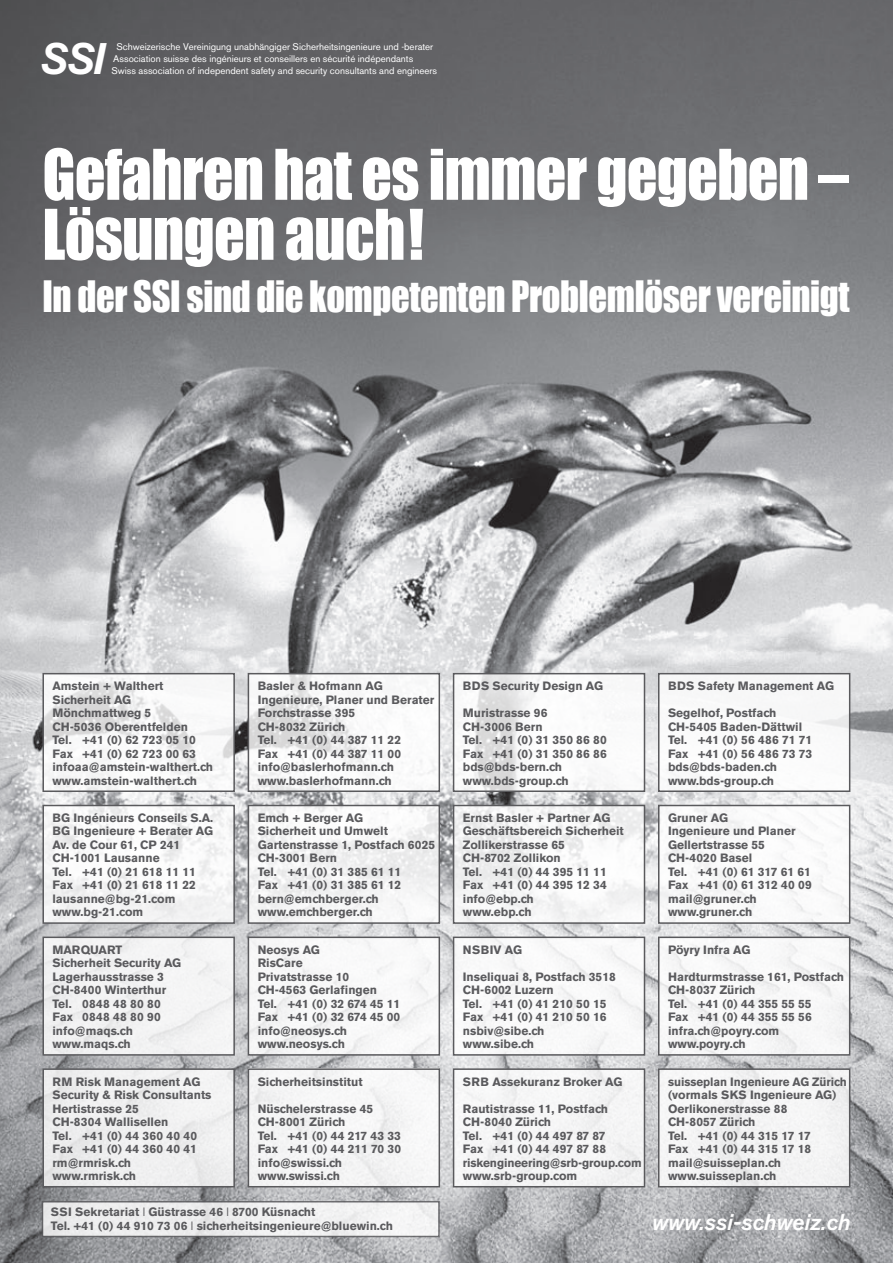
<style>
.page{position:relative;width:893px;height:1263px;background:#fff}
.page>*{position:absolute;margin:0;border:0;box-sizing:border-box;transform-origin:0 0}
.t1{font:64.5px/60px "Impact";letter-spacing:-.01em;color:#fff;scale:.93 1}
.t2{font:italic 700 43.2px "Arial";color:#fff}
.t3{font:39.75px "Impact";letter-spacing:-.01em;color:#fff;scale:.92 1}
.t4{font:italic 500 22.5px "Akzidenz Grotesk BE";color:#fff}
.t5{font:700 12px/13.5px "Akzidenz Grotesk BE";color:#5a5a5d}
.t6{font:9.6px/12.1px "Akzidenz Grotesk BE";color:#fff}
.s1{font-weight:400}
</style>
<div class="page">
<img style="left:0;top:0;width:893px;height:1263px">
<svg style="left:45px;top:676px;width:187px;height:113px"></svg>
<svg style="left:251px;top:676px;width:186px;height:113px"></svg>
<svg style="left:456px;top:676px;width:186px;height:113px"></svg>
<div style="left:659px;top:674px;width:191px;height:117px;background:#fff"></div>
<div style="left:43px;top:805px;width:191px;height:118px;background:#f7f7f8"></div>
<div style="left:248px;top:805px;width:191px;height:118px;background:#f4f4f5"></div>
<div style="left:454px;top:805px;width:190px;height:118px;background:linear-gradient(to right,#f0f0f1,#f9f9f9)"></div>
<div style="left:659px;top:805px;width:191px;height:118px;background:#fff"></div>
<div style="left:43px;top:937px;width:191px;height:118px;background:#f2f3f3"></div>
<div style="left:248px;top:937px;width:191px;height:118px;background:#f8f8f8"></div>
<div style="left:454px;top:937px;width:190px;height:118px;background:#fff"></div>
<div style="left:659px;top:937px;width:191px;height:118px;background:#f8f8f8"></div>
<div style="left:43px;top:1069px;width:191px;height:118px;background:#efeff0"></div>
<div style="left:248px;top:1068px;width:191px;height:118px;background:#f5f5f5"></div>
<div style="left:42px;top:673px;width:193px;height:119px;border:2px solid #5a5a5d"></div>
<div style="left:248px;top:673px;width:192px;height:119px;border:2px solid #5a5a5d"></div>
<div style="left:453px;top:805px;width:192px;height:119px;border:2px solid #5a5a5d"></div>
<div style="left:453px;top:673px;width:192px;height:119px;border:2px solid #5a5a5d"></div>
<div style="left:658px;top:673px;width:192px;height:119px;border:2px solid #5a5a5d"></div>
<div style="left:42px;top:805px;width:193px;height:119px;border:2px solid #5a5a5d"></div>
<div style="left:248px;top:805px;width:192px;height:119px;border:2px solid #5a5a5d"></div>
<div style="left:658px;top:805px;width:192px;height:119px;border:2px solid #5a5a5d"></div>
<div style="left:42px;top:936px;width:193px;height:120px;border:2px solid #5a5a5d"></div>
<div style="left:453px;top:936px;width:192px;height:120px;border:2px solid #5a5a5d"></div>
<div style="left:658px;top:936px;width:192px;height:120px;border:2px solid #5a5a5d"></div>
<div style="left:42px;top:1068px;width:193px;height:119px;border:2px solid #5a5a5d"></div>
<div style="left:248px;top:1068px;width:192px;height:119px;border:2px solid #5a5a5d"></div>
<div style="left:454px;top:1069px;width:190px;height:118px;background:#f5f5f5"></div>
<div style="left:659px;top:1069px;width:191px;height:118px;background:#f4f4f4"></div>
<div style="left:453px;top:1068px;width:192px;height:119px;border:2px solid #5a5a5d"></div>
<div style="left:658px;top:1068px;width:192px;height:119px;border:2px solid #5a5a5d"></div>
<div style="left:248px;top:936px;width:192px;height:120px;border:2px solid #5a5a5d"></div>
<div style="left:42px;top:1202px;width:397px;height:34px;background:#efeff0"></div>
<div style="left:42px;top:1201px;width:398px;height:36px;border:2px solid #5a5a5d"></div>
<h2 class="t2" style="left:39px;top:34px;width:67px">SSI</h2>
<p class="t6" style="left:111px;top:41px;width:327px;text-indent:5px">Schweizerische Vereinigung unabhängiger Sicherheitsingenieure und -berater<br>Association suisse des ingénieurs et conseillers en sécurité indépendants<br>Swiss association of independent safety and security consultants and engineers</p>
<h1 class="t1" style="left:42px;top:144px;width:868px">Gefahren hat es immer gegeben –<br>Lösungen auch!</h1>
<h3 class="t3" style="left:42px;top:272px;width:879px">In der SSI sind die kompetenten Problemlöser vereinigt</h3>
<p class="t5" style="left:52px;top:679px;width:162px">Amstein + Walthert<br>Sicherheit AG<br>Mönchmattweg 5<br>CH-5036 Oberentfelden<br>Tel. +41 (0) 62 723 05 10<br>Fax +41 (0) 62 723 00 63 infoaa@amstein-walthert.ch www.amstein-walthert.ch</p>
<p class="t5" style="left:258px;top:679px;width:178px">Basler &amp; Hofmann AG<br>Ingenieure, Planer und Berater<br>Forchstrasse 395<br>CH-8032 Zürich<br>Tel. +41 (0) 44 387 11 22<br>Fax +41 (0) 44 387 11 00 info@baslerhofmann.ch www.baslerhofmann.ch</p>
<p class="t5" style="left:463px;top:679px;width:142px">BDS Security Design AG</p>
<p class="t5" style="left:463px;top:706px;width:146px">Muristrasse 96<br>CH-3006 Bern<br>Tel. +41 (0) 31 350 86 80<br>Fax +41 (0) 31 350 86 86 bds@bds-bern.ch www.bds-group.ch</p>
<p class="t5" style="left:668px;top:679px;width:167px">BDS Safety Management AG</p>
<p class="t5" style="left:668px;top:706px;width:146px">Segelhof, Postfach<br>CH-5405 Baden-Dättwil<br>Tel. +41 (0) 56 486 71 71<br>Fax +41 (0) 56 486 73 73 bds@bds-baden.ch www.bds-group.ch</p>
<p class="t5" style="left:52px;top:811px;width:162px">BG Ingénieurs Conseils S.A.<br>BG Ingenieure + Berater AG<br>Av. de Cour 61, CP 241<br>CH-1001 Lausanne<br>Tel. +41 (0) 21 618 11 11<br>Fax +41 (0) 21 618 11 22 lausanne@bg-21.com www.bg-21.com</p>
<p class="t5" style="left:258px;top:811px;width:179px">Emch + Berger AG<br>Sicherheit und Umwelt<br>Gartenstrasse 1, Postfach 6025<br>CH-3001 Bern<br>Tel. +41 (0) 31 385 61 11<br>Fax +41 (0) 31 385 61 12 bern@emchberger.ch www.emchberger.ch</p>
<p class="t5" style="left:668px;top:811px;width:145px">Gruner AG<br>Ingenieure und Planer<br>Gellertstrasse 55<br>CH-4020 Basel<br>Tel. +41 (0) 61 317 61 61<br>Fax +41 (0) 61 312 40 09 mail@gruner.ch www.gruner.ch</p>
<p class="t5" style="left:52px;top:943px;width:130px">MARQUART<br>Sicherheit Security AG<br>Lagerhausstrasse 3<br>CH-8400 Winterthur<br>Tel. 0848 48 80 80<br>Fax 0848 48 80 90 info@maqs.ch www.maqs.ch</p>
<p class="t5" style="left:463px;top:943px;width:61px">NSBIV AG</p>
<p class="t5" style="left:463px;top:811px;width:163px">Ernst Basler + Partner AG<br>Geschäftsbereich Sicherheit<br>Zollikerstrasse 65<br>CH-8702 Zollikon<br>Tel. +41 (0) 44 395 11 11<br>Fax +41 (0) 44 395 12 34 info@ebp.ch<br>www.ebp.ch</p>
<p class="t5" style="left:258px;top:943px;width:144px">Neosys AG<br>RisCare<br>Privatstrasse 10<br>CH-4563 Gerlafingen<br>Tel. +41 (0) 32 674 45 11<br>Fax +41 (0) 32 674 45 00 info@neosys.ch www.neosys.ch</p>
<p class="t5" style="left:668px;top:943px;width:84px">Pöyry Infra AG</p>
<p class="t5" style="left:668px;top:970px;width:177px">Hardturmstrasse 161, Postfach<br>CH-8037 Zürich<br>Tel. +41 (0) 44 355 55 55<br>Fax +41 (0) 44 355 55 56 infra.ch@poyry.com www.poyry.ch</p>
<p class="t5" style="left:463px;top:970px;width:154px">Inseliquai 8, Postfach 3518<br>CH-6002 Luzern<br>Tel. +41 (0) 41 210 50 15<br>Fax +41 (0) 41 210 50 16 nsbiv@sibe.ch www.sibe.ch</p>
<p class="t5" style="left:52px;top:1075px;width:161px">RM Risk Management AG<br>Security &amp; Risk Consultants<br>Hertistrasse 25<br>CH-8304 Wallisellen<br>Tel. +41 (0) 44 360 40 40<br>Fax +41 (0) 44 360 40 41 rm@rmrisk.ch www.rmrisk.ch</p>
<p class="t5" style="left:258px;top:1075px;width:107px">Sicherheitsinstitut</p>
<p class="t5" style="left:258px;top:1102px;width:145px">Nüschelerstrasse 45<br>CH-8001 Zürich<br>Tel. +41 (0) 44 217 43 33<br>Fax +41 (0) 44 211 70 30 info@swissi.ch www.swissi.ch</p>
<p class="t5" style="left:51px;top:1205px;width:343px">SSI Sekretariat <span class="s1">l</span> Güstrasse 46 <span class="s1">l</span> 8700 Küsnacht<br>Tel. +41 (0) 44 910 73 06 <span class="s1">l</span> sicherheitsingenieure@bluewin.ch</p>
<p class="t5" style="left:463px;top:1075px;width:161px">SRB Assekuranz Broker AG</p>
<p class="t5" style="left:463px;top:1102px;width:180px">Rautistrasse 11, Postfach<br>CH-8040 Zürich<br>Tel. +41 (0) 44 497 87 87<br>Fax +41 (0) 44 497 87 88 riskengineering@srb-group.com www.srb-group.com</p>
<p class="t5" style="left:668px;top:1075px;width:180px">suisseplan Ingenieure AG Zürich (vormals SKS Ingenieure AG)<br>Oerlikonerstrasse 88<br>CH-8057 Zürich<br>Tel. +41 (0) 44 315 17 17<br>Fax +41 (0) 44 315 17 18 mail@suisseplan.ch www.suisseplan.ch</p>
<h3 class="t4" style="left:652px;top:1209px;width:200px">www.ssi-schweiz.ch</h3>
</div>
